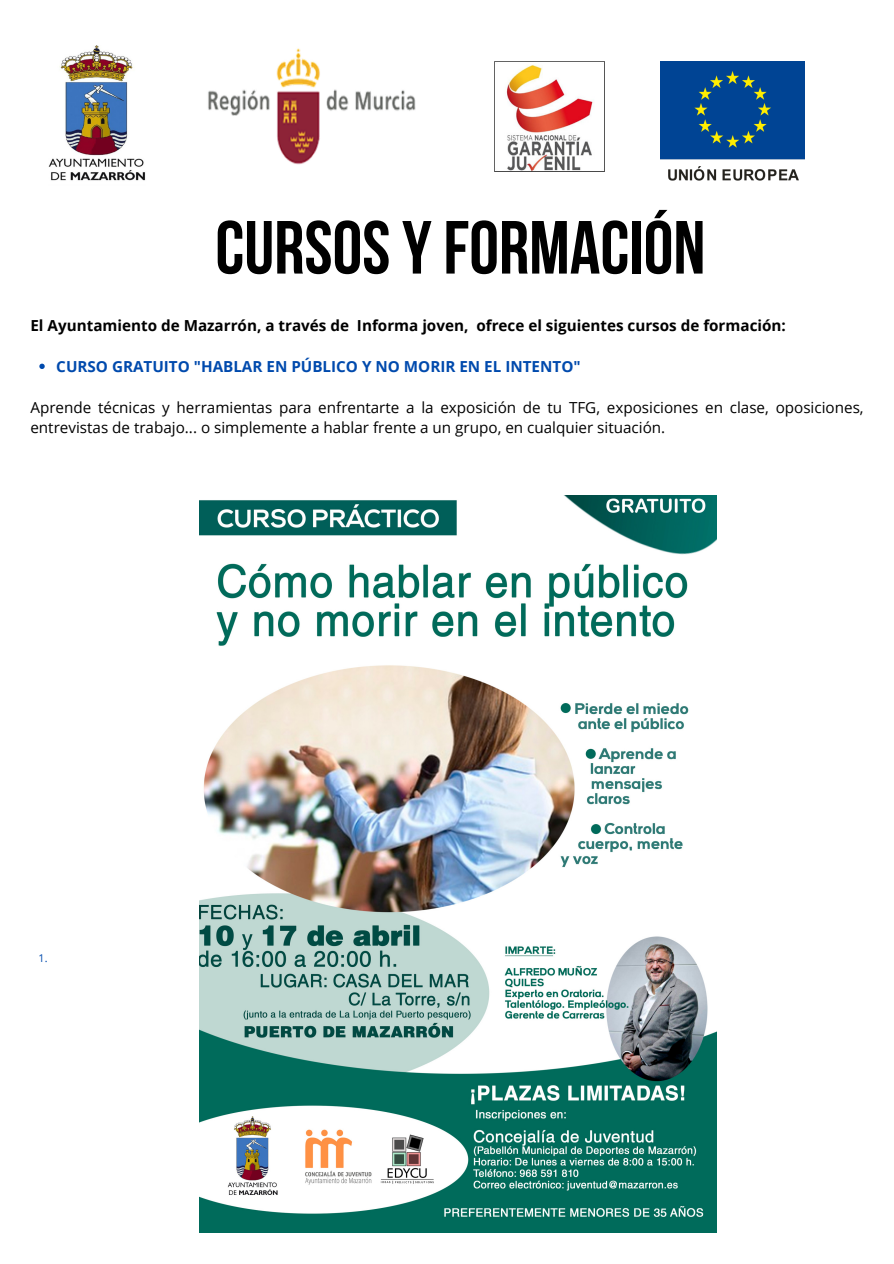
<style>
.page{position:relative;width:894px;height:1264px;background:#fff}
.page>*{position:absolute;margin:0;border:0;box-sizing:border-box;transform-origin:0 0}
.t1{font:700 75px "Bebas Neue";color:#000}
.t2{font:15.15px/20.5px "Open Sans";color:#000}
.t3{font:700 15.15px "Open Sans";color:#000}
.t4{font:700 15.15px "Open Sans";color:#004aad}
.t5{font:10.65px "Open Sans";color:#004aad}
</style>
<div class="page">
<img style="left:49px;top:46px;width:97px;height:135px">
<img style="left:208px;top:48px;width:208px;height:117px">
<img style="left:494px;top:62px;width:110px;height:110px">
<img style="left:660px;top:62px;width:144px;height:119px">
<img style="left:199px;top:496px;width:517px;height:736px">
<svg style="left:39px;top:363px;width:6px;height:6px"></svg>
<p class="t1" style="left:215px;top:217px;width:491px">CURSOSYFORMACIÓN</p>
<p class="t3" style="left:30px;top:314px;width:756px">El Ayuntamiento de Mazarrón, a través de Informa joven, ofrece el siguientes cursos de formación:</p>
<p class="t4" style="left:56px;top:355px;width:525px">CURSO GRATUITO "HABLAR EN PÚBLICO Y NO MORIR EN EL INTENTO"</p>
<p class="t2" style="left:30px;top:396px;width:834px">Aprende técnicas y herramientas para enfrentarte a la exposición de tu TFG, exposiciones en clase, oposiciones, entrevistas de trabajo... o simplemente a hablar frente a un grupo, en cualquier situación.</p>
<p class="t5" style="left:39px;top:950px;width:10px">1.</p>
</div>
